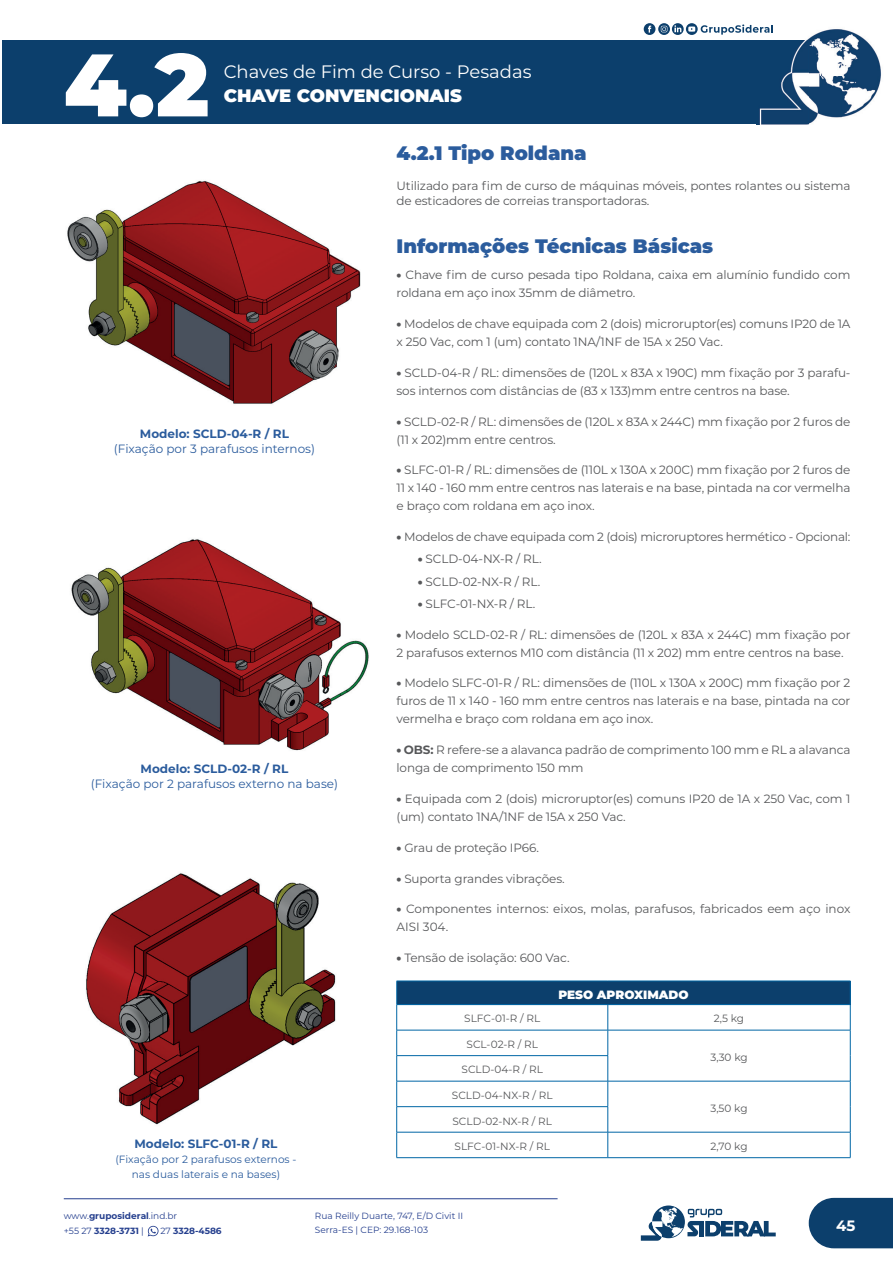
<style>
.page{position:relative;width:893px;height:1263px;background:#fff}
.page>*{position:absolute;margin:0;border:0;box-sizing:border-box;transform-origin:0 0}
.t1{font:900 88.5px "Montserrat";color:#fff}
.t2{font:900 19.5px "Montserrat";color:#2b5c9d}
.t3{font:18px "Montserrat";color:#fff}
.t4{font:900 18px "Montserrat";color:#fff}
.t5{font:700 15px "Montserrat";color:#fff}
.t6{font:12px/18px "Montserrat";letter-spacing:-.01em;color:#57585a}
.t7{font:12px "Montserrat";color:#2b5c9d}
.t8{font:700 12px "Montserrat";color:#2b5c9d}
.t9{font:900 12px "Montserrat";color:#fff}
.t10{font:10.5px "Montserrat";color:#57585a}
.t11{font:10.5px/15px "Montserrat";color:#2b5c9d;text-align:center}
.t12{font:9px/13.5px "Montserrat";color:#253f8e}
.t13{font:700 9px/15px "Montserrat";color:#253f8e}
.s1{font-weight:900}
.s2{font-weight:700}
.s3{font-weight:400}
</style>
<div class="page">
<div style="left:809px;top:1198px;width:84px;height:50px;background:#0c3f6c"></div>
<div style="left:2px;top:40px;width:807px;height:84px;background:#0c3f6c"></div>
<img style="left:799px;top:29px;width:82px;height:96px">
<img style="left:757px;top:124px;width:42px;height:1px">
<img style="left:759px;top:40px;width:50px;height:84px">
<svg style="left:644px;top:23px;width:129px;height:12px"></svg>
<svg style="left:641px;top:1205px;width:135px;height:36px"></svg>
<svg style="left:148px;top:1226px;width:11px;height:10px"></svg>
<hr style="left:64px;top:1198px;width:494px;height:1px;background:#253f8e">
<div style="left:397px;top:981px;width:453px;height:23px;background:#0c3f6c"></div>
<hr style="left:396px;top:981px;width:212px;height:1px;background:#0166a5">
<hr style="left:608px;top:981px;width:242px;height:1px;background:#0166a5">
<hr style="left:396px;top:1004px;width:212px;height:1px;background:#0166a5">
<hr style="left:608px;top:1004px;width:242px;height:1px;background:#0166a5">
<hr style="left:396px;top:1030px;width:212px;height:1px;background:#0166a5">
<hr style="left:608px;top:1030px;width:242px;height:1px;background:#0166a5">
<hr style="left:396px;top:1055px;width:212px;height:1px;background:#0166a5">
<hr style="left:396px;top:1081px;width:212px;height:1px;background:#0166a5">
<hr style="left:608px;top:1081px;width:242px;height:1px;background:#0166a5">
<hr style="left:396px;top:1106px;width:212px;height:1px;background:#0166a5">
<hr style="left:396px;top:1132px;width:212px;height:1px;background:#0166a5">
<svg style="left:396px;top:981px;width:1px;height:176px"></svg>
<hr style="left:608px;top:1132px;width:242px;height:1px;background:#0166a5">
<svg style="left:608px;top:1005px;width:1px;height:152px"></svg>
<svg style="left:850px;top:981px;width:1px;height:176px"></svg>
<hr style="left:396px;top:1157px;width:212px;height:1px;background:#0166a5">
<hr style="left:608px;top:1157px;width:242px;height:1px;background:#0166a5">
<img style="left:67px;top:180px;width:294px;height:224px">
<img style="left:71px;top:539px;width:298px;height:212px">
<img style="left:86px;top:873px;width:250px;height:252px">
<h1 class="t1" style="left:64px;top:18px;width:147px">4.2</h1>
<h3 class="t3" style="left:224px;top:59px;width:309px">Chaves de Fim de Curso - Pesadas</h3>
<h3 class="t4" style="left:224px;top:82px;width:240px">CHAVE CONVENCIONAIS</h3>
<h2 class="t2" style="left:396px;top:139px;width:192px">4.2.1 Tipo Roldana</h2>
<p class="t6" style="left:396px;top:177px;width:455px;line-height:15px">Utilizado para fim de curso de máquinas móveis, pontes rolantes ou sistema de esticadores de correias transportadoras.</p>
<p class="t8" style="left:140px;top:425px;width:151px">Modelo: SCLD-04-R / RL</p>
<p class="t7" style="left:114px;top:440px;width:203px">(Fixação por 3 parafusos internos)</p>
<p class="t8" style="left:141px;top:760px;width:149px">Modelo: SCLD-02-R / RL</p>
<p class="t7" style="left:91px;top:776px;width:249px">(Fixação por 2 parafusos externo na base)</p>
<p class="t8" style="left:135px;top:1134px;width:144px">Modelo: SLFC-01-R / RL</p>
<p class="t11" style="left:115px;top:1151px;width:183px">(Fixação por 2 parafusos externos - nas duas laterais e na bases)</p>
<h2 class="t2" style="left:396px;top:231px;width:318px">Informações Técnicas Básicas</h2>
<p class="t6" style="left:396px;top:266px;width:455px"><span class="s1">•</span> Chave fim de curso pesada tipo Roldana, caixa em alumínio fundido com roldana em aço inox 35mm de diâmetro.</p>
<p class="t6" style="left:396px;top:314px;width:455px"><span class="s1">•</span> Modelos de chave equipada com 2 (dois) microruptor(es) comuns IP20 de 1A x 250 Vac, com 1 (um) contato 1NA/1NF de 15A x 250 Vac.</p>
<p class="t6" style="left:396px;top:363px;width:455px"><span class="s1">•</span> SCLD-04-R / RL: dimensões de (120L x 83A x 190C) mm fixação por 3 parafu&shy;sos internos com distâncias de (83 x 133)mm entre centros na base.</p>
<p class="t6" style="left:396px;top:412px;width:455px"><span class="s1">•</span> SCLD-02-R / RL: dimensões de (120L x 83A x 244C) mm fixação por 2 furos de (11 x 202)mm entre centros.</p>
<p class="t6" style="left:396px;top:461px;width:455px;text-align:justify"><span class="s1">•</span> SLFC-01-R / RL: dimensões de (110L x 130A x 200C) mm fixação por 2 furos de 11 x 140 - 160 mm entre centros nas laterais e na base, pintada na cor vermelha e braço com roldana em aço inox.</p>
<p class="t6" style="left:396px;top:527px;width:455px"><span class="s1">•</span> Modelos de chave equipada com 2 (dois) microruptores hermético - Opcional:</p>
<p class="t6" style="left:418px;top:550px;width:125px"><span class="s1">•</span> SCLD-04-NX-R / RL.</p>
<p class="t6" style="left:418px;top:572px;width:124px"><span class="s1">•</span> SCLD-02-NX-R / RL.</p>
<p class="t6" style="left:418px;top:594px;width:119px"><span class="s1">•</span> SLFC-01-NX-R / RL.</p>
<p class="t6" style="left:396px;top:625px;width:455px"><span class="s1">•</span> Modelo SCLD-02-R / RL: dimensões de (120L x 83A x 244C) mm fixação por<br>2 parafusos externos M10 com distância (11 x 202) mm entre centros na base.</p>
<p class="t6" style="left:396px;top:674px;width:455px;text-align:justify"><span class="s1">•</span> Modelo SLFC-01-R / RL: dimensões de (110L x 130A x 200C) mm fixação por 2 furos de 11 x 140 - 160 mm entre centros nas laterais e na base, pintada na cor vermelha e braço com roldana em aço inox.</p>
<p class="t6" style="left:396px;top:740px;width:455px"><span class="s1">•</span> <span class="s2">OBS:</span> R refere-se a alavanca padrão de comprimento 100 mm e RL a alavanca longa de comprimento 150 mm</p>
<p class="t6" style="left:396px;top:789px;width:455px"><span class="s1">•</span> Equipada com 2 (dois) microruptor(es) comuns IP20 de 1A x 250 Vac, com 1 (um) contato 1NA/1NF de 15A x 250 Vac.</p>
<p class="t6" style="left:396px;top:838px;width:144px"><span class="s1">•</span> Grau de proteção IP66.</p>
<p class="t6" style="left:396px;top:869px;width:170px"><span class="s1">•</span> Suporta grandes vibrações.</p>
<p class="t6" style="left:396px;top:899px;width:455px"><span class="s1">•</span> Componentes internos: eixos, molas, parafusos, fabricados eem aço inox<br>AISI 304.</p>
<p class="t6" style="left:396px;top:948px;width:175px"><span class="s1">•</span> Tensão de isolação: 600 Vac.</p>
<p class="t9" style="left:558px;top:985px;width:132px">PESO APROXIMADO</p>
<p class="t10" style="left:464px;top:1011px;width:77px">SLFC-01-R / RL</p>
<p class="t10" style="left:714px;top:1011px;width:32px">2,5 kg</p>
<p class="t10" style="left:467px;top:1037px;width:73px">SCL-02-R / RL</p>
<p class="t10" style="left:710px;top:1050px;width:39px">3,30 kg</p>
<p class="t10" style="left:462px;top:1062px;width:83px">SCLD-04-R / RL</p>
<p class="t10" style="left:452px;top:1088px;width:102px">SCLD-04-NX-R / RL</p>
<p class="t10" style="left:710px;top:1101px;width:39px">3,50 kg</p>
<p class="t10" style="left:452px;top:1113px;width:101px">SCLD-02-NX-R / RL</p>
<p class="t10" style="left:455px;top:1139px;width:97px">SLFC-01-NX-R / RL</p>
<p class="t10" style="left:710px;top:1139px;width:39px">2,70 kg</p>
<p class="t13" style="left:64px;top:1208px;width:115px"><span class="s3">www.</span>gruposideral<span class="s3">.ind.br +55 27</span> 3328-3731 <span class="s3">|</span></p>
<p class="t13" style="left:160px;top:1223px;width:63px"><span class="s3">27</span> 3328-4586</p>
<p class="t12" style="left:315px;top:1209px;width:150px">Rua Reilly Duarte, 747, E/D Civit II<br>Serra-ES | CEP: 29.168-103</p>
<p class="t5" style="left:836px;top:1215px;width:21px">45</p>
</div>
